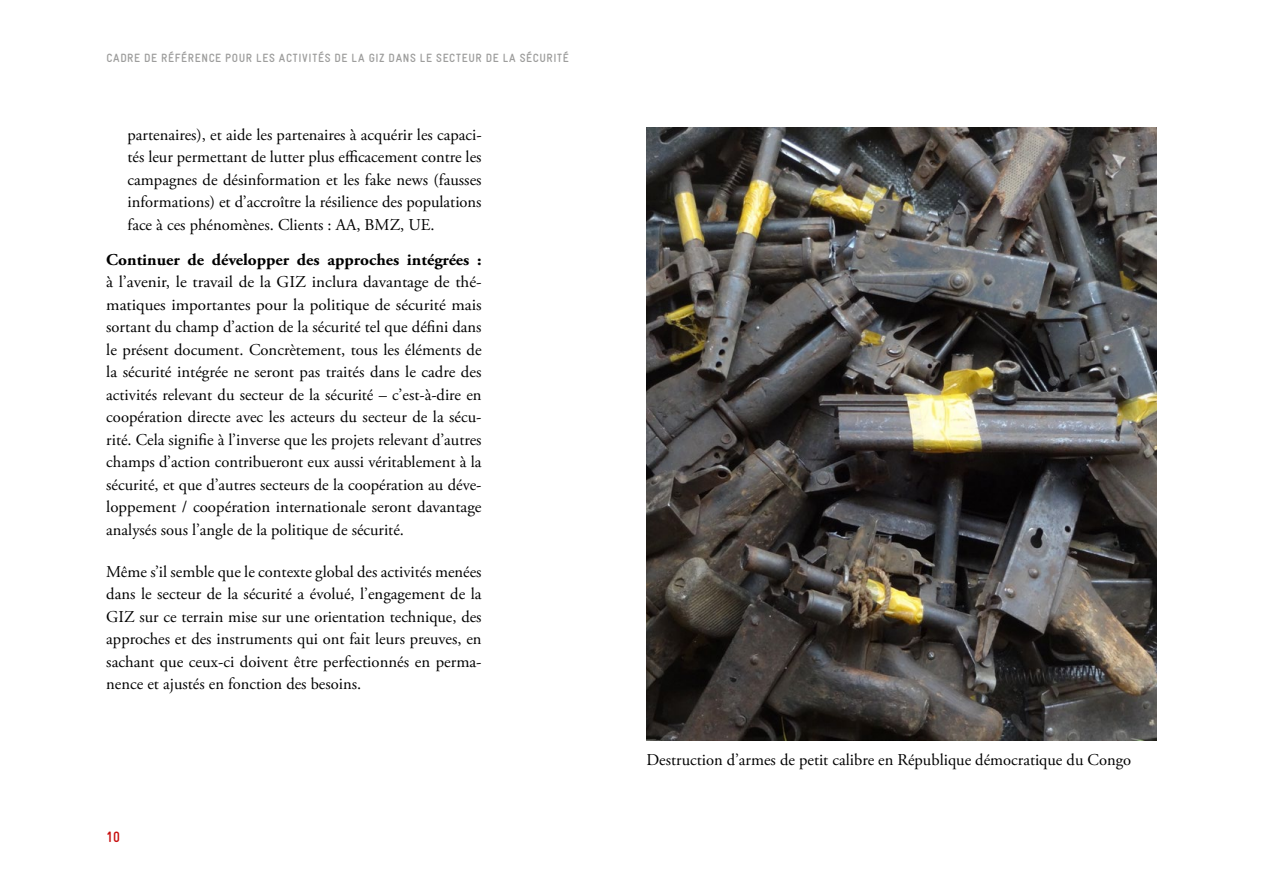
<style>
.page{position:relative;width:1263px;height:893px;background:#fff}
.page>*{position:absolute;margin:0;border:0;box-sizing:border-box;transform-origin:0 0}
.t1{font:16.5px/22.5px "Adobe Garamond Pro";color:#000;text-align:justify;scale:1.04 1}
.t2{font:16.5px/22.5px "Adobe Garamond Pro";color:#000;text-align:justify}
.t3{font:700 16.5px "Adobe Garamond Pro";color:#000;scale:1.05 1}
.t4{font:700 15px "Gravur Condensed Pro";color:#c80f0f}
.t5{font:700 12px "Gravur Condensed Pro";letter-spacing:.055em;color:#9d9d9c}
</style>
<div class="page">
<img style="left:646px;top:128px;width:511px;height:613px">
<p class="t5" style="left:106px;top:51px;width:464px">CADRE DE RÉFÉRENCE POUR LES ACTIVITÉS DE LA GIZ DANS LE SECTEUR DE LA SÉCURITÉ</p>
<p class="t2" style="left:128px;top:124px;width:356px">partenaires), et aide les partenaires à acquérir les capaci&shy;tés leur permettant de lutter plus efficacement contre les campagnes de désinformation et les fake news (fausses informations) et d’accroître la résilience des populations face à ces phénomènes. Clients : AA, BMZ, UE.</p>
<p class="t3" style="left:106px;top:250px;width:359px">Continuer de développer des approches intégrées :</p>
<p class="t1" style="left:106px;top:271px;width:362px">à l’avenir, le travail de la GIZ inclura davantage de thé&shy;matiques importantes pour la politique de sécurité mais sortant du champ d’action de la sécurité tel que défini dans le présent document. Concrètement, tous les éléments de la sécurité intégrée ne seront pas traités dans le cadre des activités relevant du secteur de la sécurité – c’est-à-dire en coopération directe avec les acteurs du secteur de la sécu&shy;rité. Cela signifie à l’inverse que les projets relevant d’autres champs d’action contribueront eux aussi véritablement à la sécurité, et que d’autres secteurs de la coopération au déve&shy;loppement / coopération internationale seront davantage analysés sous l’angle de la politique de sécurité.</p>
<p class="t2" style="left:106px;top:561px;width:377px">Même s’il semble que le contexte global des activités menées dans le secteur de la sécurité a évolué, l’engagement de la GIZ sur ce terrain mise sur une orientation technique, des approches et des instruments qui ont fait leurs preuves, en sachant que ceux-ci doivent être perfectionnés en perma&shy;nence et ajustés en fonction des besoins.</p>
<p class="t4" style="left:106px;top:828px;width:15px">10</p>
<p class="t2" style="left:646px;top:749px;width:486px">Destruction d’armes de petit calibre en République démocratique du Congo</p>
</div>
